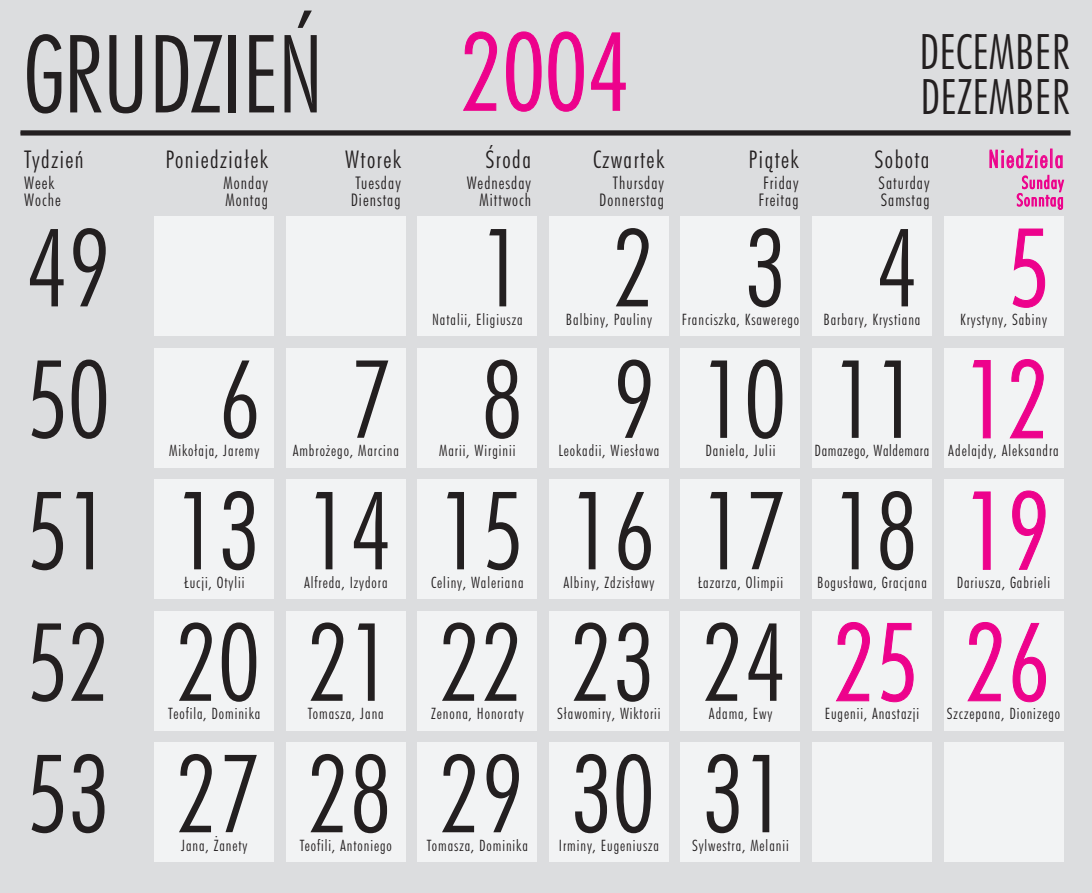
<style>
.page{position:relative;width:1092px;height:893px;background:#fff}
.page>*{position:absolute;margin:0;border:0;box-sizing:border-box;transform-origin:0 0}
.t1{font:300 condensed 108.5px/131.4px "Futura PL";color:#231f20;text-align:justify}
.t2{font:300 condensed 108.5px "Futura PL";letter-spacing:-.02em;color:#231f20}
.t3{font:300 condensed 108.5px "Futura PL";color:#ed028c}
.t4{font:300 condensed 49px/45.5px "Futura PL";color:#231f20}
.t5{font:300 condensed 24.5px "Futura PL";letter-spacing:.06em;color:#231f20}
.t6{font:300 condensed 24.5px "Futura PL";letter-spacing:.06em;color:#ed028c}
.t7{font:300 condensed 17.5px/17.5px "Futura PL";letter-spacing:.06em;color:#231f20}
.t8{font:300 condensed 17.5px/17.5px "Futura PL";letter-spacing:.06em;color:#ed028c}
.t9{font:300 condensed 15.75px "Futura PL";letter-spacing:.06em;color:#231f20}
.t10{font:300 condensed 15.75px "Futura PL";letter-spacing:.04em;color:#231f20}
.s1{color:#ed028c}
</style>
<div class="page">
<div style="left:0;top:0;width:1091px;height:893px;background:#dcdddf"></div>
<div style="left:155px;top:217px;width:119px;height:119px;background:#f2f3f4"></div>
<div style="left:286px;top:217px;width:119px;height:119px;background:#f2f3f4"></div>
<div style="left:418px;top:217px;width:119px;height:119px;background:#f2f3f4"></div>
<div style="left:549px;top:217px;width:119px;height:119px;background:#f2f3f4"></div>
<div style="left:680px;top:217px;width:120px;height:119px;background:#f2f3f4"></div>
<div style="left:812px;top:217px;width:119px;height:119px;background:#f2f3f4"></div>
<div style="left:943px;top:217px;width:119px;height:119px;background:#f2f3f4"></div>
<div style="left:155px;top:348px;width:119px;height:119px;background:#f2f3f4"></div>
<div style="left:286px;top:348px;width:119px;height:119px;background:#f2f3f4"></div>
<div style="left:418px;top:348px;width:119px;height:119px;background:#f2f3f4"></div>
<div style="left:549px;top:348px;width:119px;height:119px;background:#f2f3f4"></div>
<div style="left:680px;top:348px;width:120px;height:119px;background:#f2f3f4"></div>
<div style="left:812px;top:348px;width:119px;height:119px;background:#f2f3f4"></div>
<div style="left:943px;top:348px;width:119px;height:119px;background:#f2f3f4"></div>
<div style="left:155px;top:480px;width:119px;height:119px;background:#f2f3f4"></div>
<div style="left:286px;top:480px;width:119px;height:119px;background:#f2f3f4"></div>
<div style="left:418px;top:480px;width:119px;height:119px;background:#f2f3f4"></div>
<div style="left:549px;top:480px;width:119px;height:119px;background:#f2f3f4"></div>
<div style="left:680px;top:480px;width:120px;height:119px;background:#f2f3f4"></div>
<div style="left:812px;top:480px;width:119px;height:119px;background:#f2f3f4"></div>
<div style="left:943px;top:480px;width:119px;height:119px;background:#f2f3f4"></div>
<div style="left:155px;top:611px;width:119px;height:119px;background:#f2f3f4"></div>
<div style="left:286px;top:611px;width:119px;height:119px;background:#f2f3f4"></div>
<div style="left:418px;top:611px;width:119px;height:119px;background:#f2f3f4"></div>
<div style="left:549px;top:611px;width:119px;height:119px;background:#f2f3f4"></div>
<div style="left:680px;top:611px;width:120px;height:119px;background:#f2f3f4"></div>
<div style="left:812px;top:611px;width:119px;height:119px;background:#f2f3f4"></div>
<div style="left:943px;top:611px;width:119px;height:119px;background:#f2f3f4"></div>
<div style="left:155px;top:743px;width:119px;height:119px;background:#f2f3f4"></div>
<div style="left:286px;top:743px;width:119px;height:119px;background:#f2f3f4"></div>
<div style="left:418px;top:743px;width:119px;height:119px;background:#f2f3f4"></div>
<div style="left:549px;top:743px;width:119px;height:119px;background:#f2f3f4"></div>
<div style="left:680px;top:743px;width:120px;height:119px;background:#f2f3f4"></div>
<div style="left:943px;top:743px;width:119px;height:119px;background:#f2f3f4"></div>
<div style="left:812px;top:743px;width:119px;height:119px;background:#f2f3f4"></div>
<svg style="left:463px;top:31px;width:34px;height:80px"></svg>
<svg style="left:506px;top:31px;width:36px;height:81px"></svg>
<svg style="left:548px;top:31px;width:36px;height:81px"></svg>
<svg style="left:591px;top:32px;width:35px;height:79px"></svg>
<svg style="left:1012px;top:228px;width:33px;height:80px"></svg>
<svg style="left:972px;top:360px;width:18px;height:79px"></svg>
<svg style="left:1009px;top:359px;width:34px;height:80px"></svg>
<svg style="left:972px;top:491px;width:18px;height:79px"></svg>
<svg style="left:1012px;top:490px;width:33px;height:80px"></svg>
<svg style="left:835px;top:622px;width:35px;height:80px"></svg>
<svg style="left:881px;top:623px;width:32px;height:80px"></svg>
<svg style="left:967px;top:622px;width:34px;height:80px"></svg>
<svg style="left:1012px;top:623px;width:34px;height:80px"></svg>
<div style="left:20px;top:130px;width:1050px;height:6px;background:#231f20"></div>
<svg style="left:989px;top:148px;width:75px;height:62px"></svg>
<h1 class="t2" style="left:23px;top:8px;width:303px">GRUDZIE¡</h1>
<h3 class="t5" style="left:24px;top:144px;width:61px">Tydzieƒ</h3>
<p class="t7" style="left:24px;top:174px;width:38px">Week<br>Woche</p>
<h1 class="t1" style="left:26px;top:201px;width:86px">49</h1>
<h3 class="t5" style="left:165px;top:144px;width:104px">Poniedziałek</h3>
<p class="t7" style="left:223px;top:173px;width:46px">Monday<br>Montag</p>
<h3 class="t5" style="left:345px;top:144px;width:57px">Wtorek</h3>
<p class="t7" style="left:351px;top:173px;width:51px">Tuesday<br>Dienstag</p>
<h1 class="t3" style="left:460px;top:6px;width:170px">2004</h1>
<h2 class="t4" style="left:919px;top:28px;width:153px">DECEMBER<br>DEZEMBER</h2>
<h3 class="t5" style="left:485px;top:144px;width:47px">Âroda</h3>
<p class="t7" style="left:466px;top:173px;width:66px;text-align:right">Wednesday<br>Mittwoch</p>
<h1 class="t1" style="left:481px;top:201px;width:44px">1</h1>
<p class="t9" style="left:432px;top:310px;width:92px">Natalii, Eligiusza</p>
<h3 class="t5" style="left:593px;top:144px;width:72px">Czwartek</h3>
<p class="t7" style="left:599px;top:173px;width:66px;text-align:right">Thursday<br>Donnerstag</p>
<h1 class="t1" style="left:612px;top:201px;width:44px">2</h1>
<p class="t9" style="left:566px;top:310px;width:87px">Balbiny, Pauliny</p>
<h3 class="t5" style="left:748px;top:144px;width:51px">Piàtek</h3>
<p class="t7" style="left:758px;top:173px;width:42px">Friday<br>Freitag</p>
<h1 class="t1" style="left:744px;top:201px;width:44px">3</h1>
<p class="t9" style="left:681px;top:310px;width:119px">Franciszka, Ksawerego</p>
<h3 class="t5" style="left:874px;top:144px;width:57px">Sobota</h3>
<p class="t7" style="left:878px;top:173px;width:52px">Saturday<br>Samstag</p>
<h1 class="t1" style="left:875px;top:201px;width:44px">4</h1>
<p class="t9" style="left:823px;top:310px;width:98px">Barbary, Krystiana</p>
<h3 class="t6" style="left:988px;top:144px;width:77px">Niedziela</h3>
<p class="t8" style="left:1016px;top:173px;width:48px">Sunday<br>Sonntag</p>
<h1 class="t3" style="left:1007px;top:202px;width:44px">5</h1>
<p class="t9" style="left:960px;top:310px;width:88px">Krystyny, Sabiny</p>
<h1 class="t1" style="left:26px;top:333px;width:86px">50<br>51<br>52<br>53</h1>
<h1 class="t1" style="left:612px;top:333px;width:438px">9 10 11 <span class="s1">12</span></h1>
<p class="t9" style="left:705px;top:441px;width:71px">Daniela, Julii</p>
<p class="t10" style="left:814px;top:441px;width:116px">Damazego, Waldemara</p>
<p class="t9" style="left:948px;top:441px;width:112px">Adelajdy, Aleksandra</p>
<h1 class="t1" style="left:176px;top:464px;width:875px">13 14 15 16 17 18 <span class="s1">19</span></h1>
<p class="t9" style="left:184px;top:572px;width:62px">Łucji, Otylii</p>
<p class="t9" style="left:304px;top:572px;width:85px">Alfreda, Izydora</p>
<p class="t9" style="left:431px;top:572px;width:94px">Celiny, Waleriana</p>
<p class="t9" style="left:563px;top:572px;width:92px">Albiny, Zdzisławy</p>
<p class="t9" style="left:697px;top:572px;width:87px">¸azarza, Olimpii</p>
<p class="t9" style="left:817px;top:572px;width:111px">Bogusława, Gracjana</p>
<p class="t9" style="left:956px;top:572px;width:95px">Dariusza, Gabrieli</p>
<h1 class="t1" style="left:481px;top:333px;width:44px">8</h1>
<h1 class="t1" style="left:218px;top:333px;width:44px">6</h1>
<h1 class="t1" style="left:349px;top:333px;width:44px">7</h1>
<p class="t9" style="left:169px;top:441px;width:91px">Mikołaja, Jaremy</p>
<p class="t9" style="left:293px;top:441px;width:108px">Ambro˝ego, Marcina</p>
<p class="t9" style="left:558px;top:441px;width:102px">Leokadii, Wiesława</p>
<p class="t9" style="left:439px;top:441px;width:78px">Marii, Wirginii</p>
<h1 class="t1" style="left:176px;top:596px;width:875px">20 21 22 23 24 <span class="s1">25 26</span></h1>
<p class="t9" style="left:308px;top:704px;width:77px">Tomasza, Jana</p>
<p class="t9" style="left:431px;top:704px;width:94px">Zenona, Honoraty</p>
<p class="t9" style="left:557px;top:704px;width:105px">Sławomiry, Wiktorii</p>
<p class="t9" style="left:708px;top:704px;width:65px">Adama, Ewy</p>
<p class="t9" style="left:824px;top:704px;width:96px">Eugenii, Anastazji</p>
<p class="t9" style="left:946px;top:704px;width:115px">Szczepana, Dionizego</p>
<h1 class="t1" style="left:176px;top:727px;width:612px">27 28 29 30 31</h1>
<p class="t9" style="left:181px;top:835px;width:68px">Jana, ˚anety</p>
<p class="t9" style="left:300px;top:835px;width:94px">Teofili, Antoniego</p>
<p class="t9" style="left:427px;top:835px;width:103px">Tomasza, Dominika</p>
<p class="t9" style="left:558px;top:835px;width:102px">Irminy, Eugeniusza</p>
<p class="t9" style="left:692px;top:835px;width:98px">Sylwestra, Melanii</p>
<p class="t9" style="left:168px;top:704px;width:93px">Teofila, Dominika</p>
</div>
